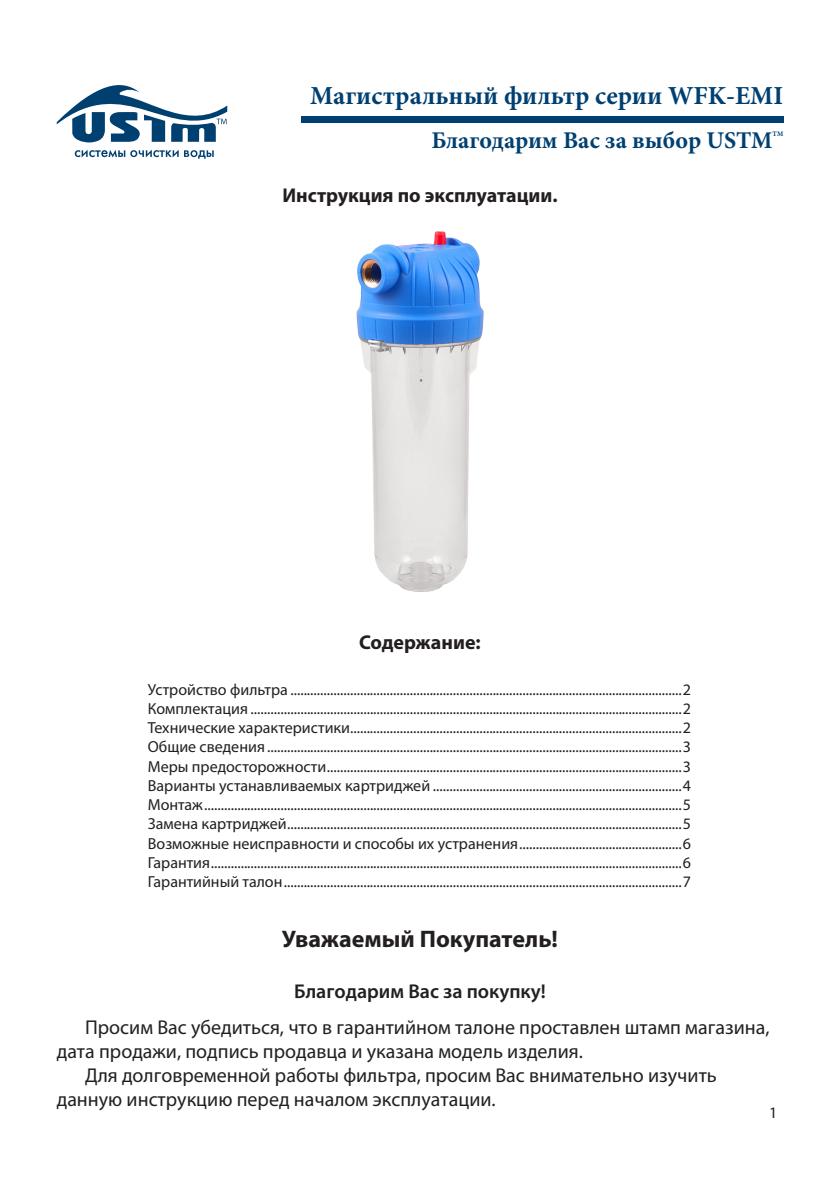
<style>
.page{position:relative;width:840px;height:1191px;background:#fff}
.page>*{position:absolute;margin:0;border:0;box-sizing:border-box;transform-origin:0 0}
.t1{font:700 26px "Minion Pro";color:#004071}
.t2{font:700 24px "Minion Pro";color:#004071}
.t3{font:700 24px "Myriad Pro";color:#231f20}
.t4{font:20px "Myriad Pro";color:#231f20}
.t5{font:700 20px "Myriad Pro";color:#231f20}
.t6{font:600 20px "Myriad Pro";color:#231f20}
.t7{font:16px/19.2px "Myriad Pro";color:#231f20;text-align:justify}
.t8{font:700 7px "Minion Pro";color:#004071}
</style>
<div class="page">
<div style="left:300px;top:116px;width:482px;height:7px;background:#004071"></div>
<svg style="left:57px;top:85px;width:170px;height:74px"></svg>
<img style="left:356px;top:231px;width:127px;height:360px">
<h1 class="t1" style="left:310px;top:77px;width:474px">Магистральный фильтр серии WFK-EMI</h1>
<h2 class="t2" style="left:431px;top:123px;width:342px">Благодарим Вас за выбор USTM</h2>
<p class="t8" style="left:772px;top:129px;width:12px">ТМ</p>
<p class="t5" style="left:282px;top:182px;width:276px">Инструкция по эксплуатации.</p>
<p class="t5" style="left:359px;top:629px;width:123px">Содержание:</p>
<p class="t7" style="left:148px;top:679px;width:544px">Устройство фильтра ......................................................................................................................2<br>Комплектация ..................................................................................................................................2<br>Технические характеристики....................................................................................................2<br>Общие сведения .............................................................................................................................3<br>Меры предосторожности...........................................................................................................3<br>Варианты устанавливаемых картриджей ...........................................................................4<br>Монтаж................................................................................................................................................5<br>Замена картриджей.......................................................................................................................5<br>Возможные неисправности и способы их устранения.................................................6<br>Гарантия..............................................................................................................................................6<br>Гарантийный талон........................................................................................................................7</p>
<h2 class="t3" style="left:282px;top:923px;width:277px">Уважаемый Покупатель!</h2>
<p class="t6" style="left:294px;top:978px;width:253px">Благодарим Вас за покупку!</p>
<p class="t4" style="left:85px;top:1014px;width:685px">Просим Вас убедиться, что в гарантийном талоне проставлен штамп магазина,</p>
<p class="t4" style="left:57px;top:1038px;width:527px">дата продажи, подпись продавца и указана модель изделия.</p>
<p class="t4" style="left:85px;top:1062px;width:633px">Для долговременной работы фильтра, просим Вас внимательно изучить</p>
<p class="t4" style="left:57px;top:1086px;width:440px">данную инструкцию перед началом эксплуатации.</p>
<p class="t7" style="left:768px;top:1102px;width:10px">1</p>
</div>
